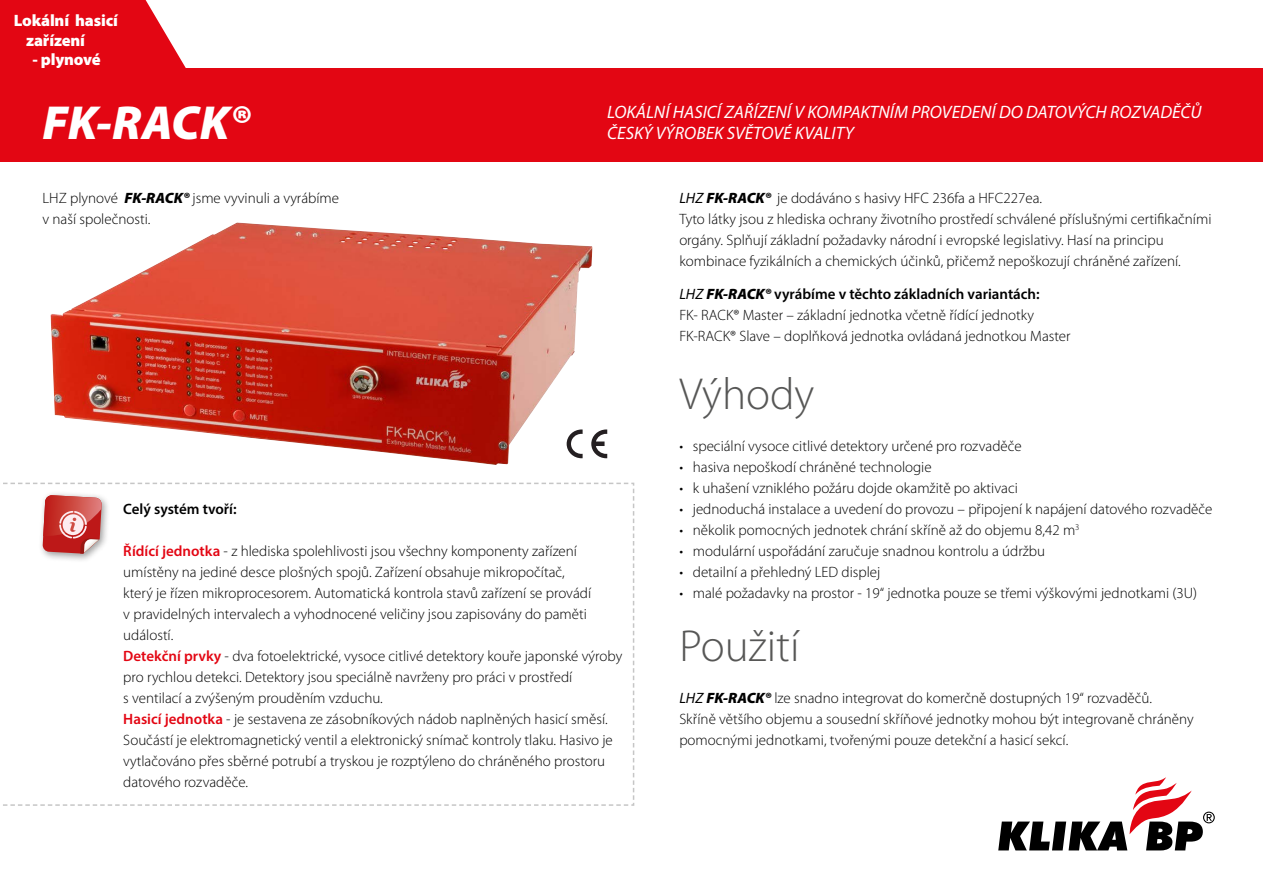
<style>
.page{position:relative;width:1263px;height:893px;background:#fff}
.page>*{position:absolute;margin:0;border:0;box-sizing:border-box;transform-origin:0 0}
.t1{font:italic 900 48px "Myriad Pro";color:#fff}
.t2{font:300 45px "Myriad Pro";color:#575756}
.t3{font:italic 18px/21.6px "Myriad Pro";color:#fff}
.t4{font:900 16.5px/19.8px "Myriad Pro";letter-spacing:-.01em;color:#fff}
.t5{font:300 15px/21px "Myriad Pro";color:#000}
.t6{font:600 15px "Myriad Pro";color:#000}
.s1{font-weight:900;font-style:italic}
.s2{font-weight:400;font-style:italic}
.s3{font-weight:600}
.s4{font-weight:600;color:#e30613}
</style>
<div class="page">
<svg style="left:0;top:0;width:186px;height:68px;background:#e51f2b"></svg>
<div style="left:0;top:68px;width:1263px;height:94px;background:#e30613"></div>
<img style="left:50px;top:222px;width:542px;height:243px">
<svg style="left:998px;top:777px;width:217px;height:73px"></svg>
<svg style="left:3px;top:483px;width:631px;height:323px"></svg>
<svg style="left:567px;top:429px;width:16px;height:29px"></svg>
<svg style="left:591px;top:429px;width:16px;height:29px"></svg>
<p class="t4" style="left:26px;top:10px;width:93px;text-indent:-12px">Lokální hasicí zařízení</p>
<p class="t4" style="left:32px;top:50px;width:70px">- plynové</p>
<h1 class="t1" style="left:43px;top:96px;width:208px">FK-RACK®</h1>
<p class="t3" style="left:607px;top:100px;width:596px">LOKÁLNÍ HASICÍ ZAŘÍZENÍ V KOMPAKTNÍM PROVEDENÍ DO DATOVÝCH ROZVADĚČŮ<br>ČESKÝ VÝROBEK SVĚTOVÉ KVALITY</p>
<p class="t5" style="left:43px;top:188px;width:298px">LHZ plynové <span class="s1">FK-RACK®</span> jsme vyvinuli a vyrábíme v naší společnosti.</p>
<p class="t5" style="left:679px;top:188px;width:534px"><span class="s2">LHZ</span> <span class="s1">FK-RACK®</span> je dodáváno s hasivy HFC 236fa a HFC227ea.<br>Tyto látky jsou z hlediska ochrany životního prostředí schválené příslušnými certifikačními orgány. Splňují základní požadavky národní i evropské legislativy. Hasí na principu kombinace fyzikálních a chemických účinků, přičemž nepoškozují chráněné zařízení.</p>
<p class="t5" style="left:679px;top:284px;width:393px"><span class="s2">LHZ</span> <span class="s1">FK-RACK®</span> <span class="s3">vyrábíme v těchto základních variantách:<br></span>FK- RACK® Master – základní jednotka včetně řídící jednotky<br>FK-RACK® Slave – doplňková jednotka ovládaná jednotkou Master</p>
<h2 class="t2" style="left:679px;top:369px;width:137px">Výhody</h2>
<p class="t5" style="left:679px;top:436px;width:344px">• speciální vysoce citlivé detektory určené pro rozvaděče</p>
<p class="t5" style="left:679px;top:457px;width:254px">• hasiva nepoškodí chráněné technologie</p>
<p class="t5" style="left:679px;top:478px;width:340px">• k uhašení vzniklého požáru dojde okamžitě po aktivaci</p>
<p class="t5" style="left:679px;top:499px;width:535px">• jednoduchá instalace a uvedení do provozu – připojení k napájení datového rozvaděče</p>
<p class="t5" style="left:679px;top:520px;width:402px">• několik pomocných jednotek chrání skříně až do objemu 8,42 m<sup>3</sup></p>
<p class="t5" style="left:679px;top:541px;width:367px">• modulární uspořádání zaručuje snadnou kontrolu a údržbu</p>
<p class="t5" style="left:679px;top:562px;width:203px">• detailní a přehledný LED displej</p>
<p class="t5" style="left:679px;top:583px;width:519px">• malé požadavky na prostor - 19“ jednotka pouze se třemi výškovými jednotkami (3U)</p>
<h2 class="t2" style="left:679px;top:621px;width:122px">Použití</h2>
<p class="t5" style="left:679px;top:688px;width:516px"><span class="s2">LHZ</span> <span class="s1">FK-RACK®</span> lze snadno integrovat do komerčně dostupných 19“ rozvaděčů.<br>Skříně většího objemu a sousední skříňové jednotky mohou být integrovaně chráněny pomocnými jednotkami, tvořenými pouze detekční a hasicí sekcí.</p>
<p class="t6" style="left:123px;top:500px;width:115px">Celý systém tvoří:</p>
<p class="t5" style="left:123px;top:541px;width:500px"><span class="s4">Řídící jednotka</span> - z hlediska spolehlivosti jsou všechny komponenty zařízení umístěny na jediné desce plošných spojů. Zařízení obsahuje mikropočítač,<br>který je řízen mikroprocesorem. Automatická kontrola stavů zařízení se provádí<br>v pravidelných intervalech a vyhodnocené veličiny jsou zapisovány do paměti událostí.<br><span class="s4">Detekční prvky</span> - dva fotoelektrické, vysoce citlivé detektory kouře japonské výroby pro rychlou detekci. Detektory jsou speciálně navrženy pro práci v prostředí<br>s ventilací a zvýšeným prouděním vzduchu.<br><span class="s4">Hasicí jednotka</span> - je sestavena ze zásobníkových nádob naplněných hasicí směsí.<br>Součástí je elektromagnetický ventil a elektronický snímač kontroly tlaku. Hasivo je vytlačováno přes sběrné potrubí a tryskou je rozptýleno do chráněného prostoru datového rozvaděče.</p>
</div>
